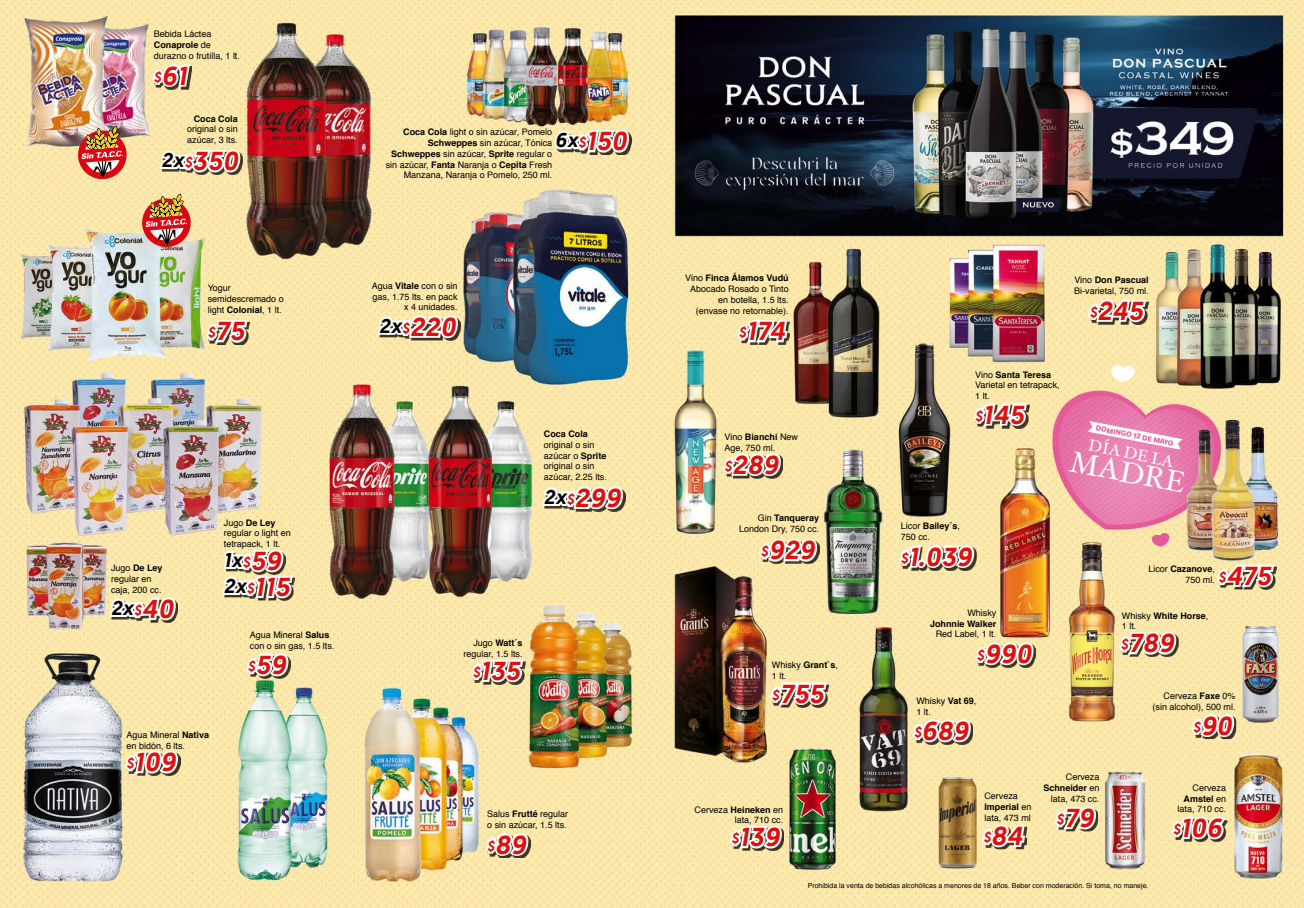
<style>
.page{position:relative;width:1304px;height:908px;background:#fff}
.page>*{position:absolute;margin:0;border:0;box-sizing:border-box;transform-origin:0 0}
.t1{font:29.7px "Hoefler Text";color:#fff}
.t2{font:italic 500 26px "Geomanist";letter-spacing:.04em;color:#dc1211}
.t3{font:italic 500 20px "Geomanist";color:#000}
.t4{font:16.4px "Hoefler Text";color:#fff}
.t5{font:9px/10.8px "Helvetica";color:#000}
.t6{font:700 9px "Helvetica";color:#000}
.t7{font:7px "Helvetica";color:#000}
.t8{font:6.7px "Jellee";color:#e75a9a}
.s1{font-weight:700}
.s2{font-size:14px}
.s3{font-size:20px;color:#000}
.s4{font-size:14px;color:#dc1211}
.s5{font-size:26px;color:#dc1211}
</style>
<div class="page">
<img style="left:0;top:0;width:1304px;height:907px">
<svg style="left:735px;top:312px;width:55px;height:32px"></svg>
<svg style="left:971px;top:395px;width:58px;height:34px"></svg>
<svg style="left:1086px;top:291px;width:62px;height:34px"></svg>
<svg style="left:721px;top:449px;width:62px;height:30px"></svg>
<svg style="left:897px;top:541px;width:80px;height:30px"></svg>
<svg style="left:1215px;top:556px;width:62px;height:34px"></svg>
<svg style="left:757px;top:535px;width:63px;height:29px"></svg>
<svg style="left:973px;top:639px;width:63px;height:28px"></svg>
<svg style="left:1117px;top:628px;width:62px;height:29px"></svg>
<svg style="left:910px;top:715px;width:63px;height:30px"></svg>
<svg style="left:980px;top:816px;width:47px;height:34px"></svg>
<svg style="left:768px;top:679px;width:61px;height:28px"></svg>
<svg style="left:1189px;top:710px;width:48px;height:29px"></svg>
<svg style="left:728px;top:822px;width:56px;height:29px"></svg>
<svg style="left:1052px;top:803px;width:46px;height:28px"></svg>
<svg style="left:1169px;top:813px;width:59px;height:29px"></svg>
<svg style="left:150px;top:61px;width:42px;height:29px"></svg>
<svg style="left:204px;top:317px;width:46px;height:29px"></svg>
<svg style="left:123px;top:747px;width:57px;height:28px"></svg>
<svg style="left:469px;top:657px;width:57px;height:28px"></svg>
<svg style="left:244px;top:650px;width:47px;height:29px"></svg>
<svg style="left:483px;top:829px;width:48px;height:29px"></svg>
<svg style="left:158px;top:147px;width:85px;height:28px"></svg>
<svg style="left:540px;top:483px;width:86px;height:28px"></svg>
<svg style="left:552px;top:127px;width:80px;height:29px"></svg>
<svg style="left:220px;top:546px;width:75px;height:55px"></svg>
<svg style="left:107px;top:589px;width:72px;height:33px"></svg>
<svg style="left:375px;top:312px;width:86px;height:28px"></svg>
<svg style="left:141px;top:193px;width:51px;height:55px;background:#d27f66"></svg>
<img style="left:77px;top:125px;width:51px;height:55px">
<svg style="left:1087px;top:421px;width:95px;height:28px"></svg>
<svg style="left:1111px;top:362px;width:26px;height:20px"></svg>
<svg style="left:1151px;top:531px;width:20px;height:15px"></svg>
<p class="t5" style="left:154px;top:29px;width:88px">Bebida Láctea<br><span class="s1">Conaprole</span> de durazno o frutilla, 1 lt.</p>
<h2 class="t2" style="left:154px;top:58px;width:34px"><span class="s2">$</span>61</h2>
<p class="t6" style="left:194px;top:111px;width:46px">Coca Cola</p>
<p class="t5" style="left:187px;top:124px;width:52px">original o sin azúcar, 3 lts.</p>
<h2 class="t2" style="left:162px;top:144px;width:78px"><span class="s3">2x</span><span class="s2">$</span>350</h2>
<p class="t5" style="left:386px;top:127px;width:168px;text-align:right"><span class="s1">Coca Cola</span> light o sin azúcar, Pomelo <span class="s1">Schweppes</span> sin azúcar, Tónica <span class="s1">Schweppes</span> sin azúcar, <span class="s1">Sprite</span> regular o sin azúcar, <span class="s1">Fanta</span> Naranja o <span class="s1">Cepita</span> Fresh Manzana, Naranja o Pomelo, 250 ml.</p>
<h2 class="t2" style="left:555px;top:124px;width:73px"><span class="s3">6x</span><span class="s2">$</span>150</h2>
<p class="t5" style="left:208px;top:283px;width:78px">Yogur semidescremado o light <span class="s1">Colonial</span>, 1 lt.</p>
<h2 class="t2" style="left:208px;top:314px;width:38px"><span class="s2">$</span>75</h2>
<p class="t5" style="left:111px;top:562px;width:53px">Jugo <span class="s1">De Ley </span>regular en caja, 200 cc.</p>
<h3 class="t3" style="left:111px;top:594px;width:64px">2x<span class="s4">$</span><span class="s5">40</span></h3>
<p class="t5" style="left:224px;top:517px;width:69px">Jugo <span class="s1">De Ley </span>regular o light en tetrapack, 1 lt.</p>
<h3 class="t3" style="left:224px;top:546px;width:58px">1x<span class="s4">$</span><span class="s5">59</span></h3>
<h2 class="t2" style="left:224px;top:569px;width:67px"><span class="s3">2x</span><span class="s2">$</span>115</h2>
<p class="t5" style="left:250px;top:629px;width:86px">Agua Mineral <span class="s1">Salus </span>con o sin gas, 1.5 lts.</p>
<h2 class="t2" style="left:248px;top:647px;width:39px"><span class="s2">$</span>59</h2>
<p class="t5" style="left:127px;top:729px;width:84px">Agua Mineral <span class="s1">Nativa </span>en bidón, 6 lts.</p>
<h2 class="t2" style="left:127px;top:744px;width:50px"><span class="s2">$</span>109</h2>
<p class="t5" style="left:372px;top:280px;width:87px;text-align:right">Agua <span class="s1">Vitale</span> con o sin gas, 1.75 lts. en pack x 4 unidades.</p>
<h2 class="t2" style="left:379px;top:309px;width:78px"><span class="s3">2x</span><span class="s2">$</span>220</h2>
<p class="t6" style="left:544px;top:426px;width:46px">Coca Cola</p>
<p class="t5" style="left:544px;top:439px;width:65px">original o sin azúcar o <span class="s1">Sprite </span>original o sin azúcar, 2.25 lts.</p>
<h2 class="t2" style="left:544px;top:480px;width:78px"><span class="s3">2x</span><span class="s2">$</span>299</h2>
<p class="t5" style="left:464px;top:637px;width:61px;text-align:right">Jugo <span class="s1">Watt´s </span>regular, 1.5 lts.</p>
<h2 class="t2" style="left:473px;top:653px;width:48px"><span class="s2">$</span>135</h2>
<p class="t5" style="left:487px;top:808px;width:83px">Salus <span class="s1">Frutté</span> regular o sin azúcar, 1.5 lts.</p>
<h2 class="t2" style="left:487px;top:826px;width:40px"><span class="s2">$</span>89</h2>
<p class="t5" style="left:685px;top:273px;width:105px;text-align:right">Vino <span class="s1">Finca Álamos Vudú<br></span>Abocado Rosado o Tinto en botella, 1.5 lts. (envase no retornable).</p>
<h2 class="t2" style="left:739px;top:314px;width:47px"><span class="s2">$</span>174</h2>
<p class="t5" style="left:725px;top:431px;width:75px">Vino <span class="s1">Bianchi</span> New<br>Age, 750 ml.</p>
<h2 class="t2" style="left:725px;top:447px;width:55px"><span class="s2">$</span>289</h2>
<p class="t5" style="left:739px;top:512px;width:81px;text-align:right">Gin <span class="s1">Tanqueray<br></span>London Dry, 750 cc.</p>
<h2 class="t2" style="left:761px;top:532px;width:55px"><span class="s2">$</span>929</h2>
<p class="t5" style="left:772px;top:659px;width:68px">Whisky <span class="s1">Grant`s</span>,<br>1 lt.</p>
<h2 class="t2" style="left:772px;top:676px;width:53px"><span class="s2">$</span>755</h2>
<p class="t5" style="left:695px;top:803px;width:90px;text-align:right">Cerveza <span class="s1">Heineken</span> en lata, 710 cc.</p>
<h2 class="t2" style="left:731px;top:819px;width:49px"><span class="s2">$</span>139</h2>
<p class="t5" style="left:1074px;top:275px;width:76px">Vino <span class="s1">Don Pascual<br></span>Bi-varietal, 750 ml.</p>
<h2 class="t2" style="left:1090px;top:293px;width:54px"><span class="s2">$</span>245</h2>
<p class="t5" style="left:975px;top:369px;width:86px">Vino <span class="s1">Santa Teresa<br></span>Varietal en tetrapack,<br>1 lt.</p>
<h2 class="t2" style="left:975px;top:397px;width:50px"><span class="s2">$</span>145</h2>
<p class="t8" style="left:1097px;top:423px;width:80px;rotate:11deg">DOMINGO 12 DE MAYO</p>
<h3 class="t4" style="left:1091px;top:435px;width:88px;rotate:11deg">DÍA DE LA</h3>
<h1 class="t1" style="left:1074px;top:443px;width:118px;rotate:11deg">MADRE</h1>
<p class="t5" style="left:901px;top:521px;width:61px">Licor <span class="s1">Bailey´s</span>,<br>750 cc.</p>
<h2 class="t2" style="left:901px;top:539px;width:72px"><span class="s2">$</span>1.039</h2>
<p class="t5" style="left:967px;top:607px;width:30px">Whisky</p>
<p class="t6" style="left:930px;top:616px;width:68px">Johnnie Walker</p>
<p class="t5" style="left:936px;top:629px;width:62px">Red Label, 1 lt.</p>
<h2 class="t2" style="left:977px;top:636px;width:56px"><span class="s2">$</span>990</h2>
<p class="t5" style="left:1148px;top:563px;width:68px;text-align:right">Licor <span class="s1">Cazanove</span>,<br>750 ml.</p>
<h2 class="t2" style="left:1219px;top:558px;width:54px"><span class="s2">$</span>475</h2>
<p class="t5" style="left:1122px;top:610px;width:88px">Whisky <span class="s1">White Horse</span>,<br>1 lt.</p>
<h2 class="t2" style="left:1121px;top:625px;width:54px"><span class="s2">$</span>789</h2>
<p class="t5" style="left:916px;top:695px;width:62px">Whisky <span class="s1">Vat 69</span>,<br>1 lt.</p>
<h2 class="t2" style="left:914px;top:713px;width:55px"><span class="s2">$</span>689</h2>
<p class="t5" style="left:1153px;top:690px;width:85px;text-align:right">Cerveza <span class="s1">Faxe</span> 0% (sin alcohol), 500 ml.</p>
<h2 class="t2" style="left:1193px;top:708px;width:40px"><span class="s2">$</span>90</h2>
<p class="t5" style="left:984px;top:790px;width:49px">Cerveza<br><span class="s1">Imperial</span> en lata, 473 ml</p>
<h2 class="t2" style="left:983px;top:818px;width:40px"><span class="s2">$</span>84</h2>
<p class="t5" style="left:1043px;top:771px;width:58px;text-align:right">Cerveza<br><span class="s1">Schneider</span> en lata, 473 cc.</p>
<p class="t5" style="left:1178px;top:782px;width:50px;text-align:right">Cerveza<br><span class="s1">Amstel</span> en lata, 710 cc.</p>
<h2 class="t2" style="left:1056px;top:800px;width:38px"><span class="s2">$</span>79</h2>
<h2 class="t2" style="left:1173px;top:810px;width:50px"><span class="s2">$</span>106</h2>
<p class="t7" style="left:808px;top:879px;width:342px">Prohibida la venta de bebidas alcohólicas a menores de 18 años. Beber con moderación. Si toma, no maneje.</p>
</div>
